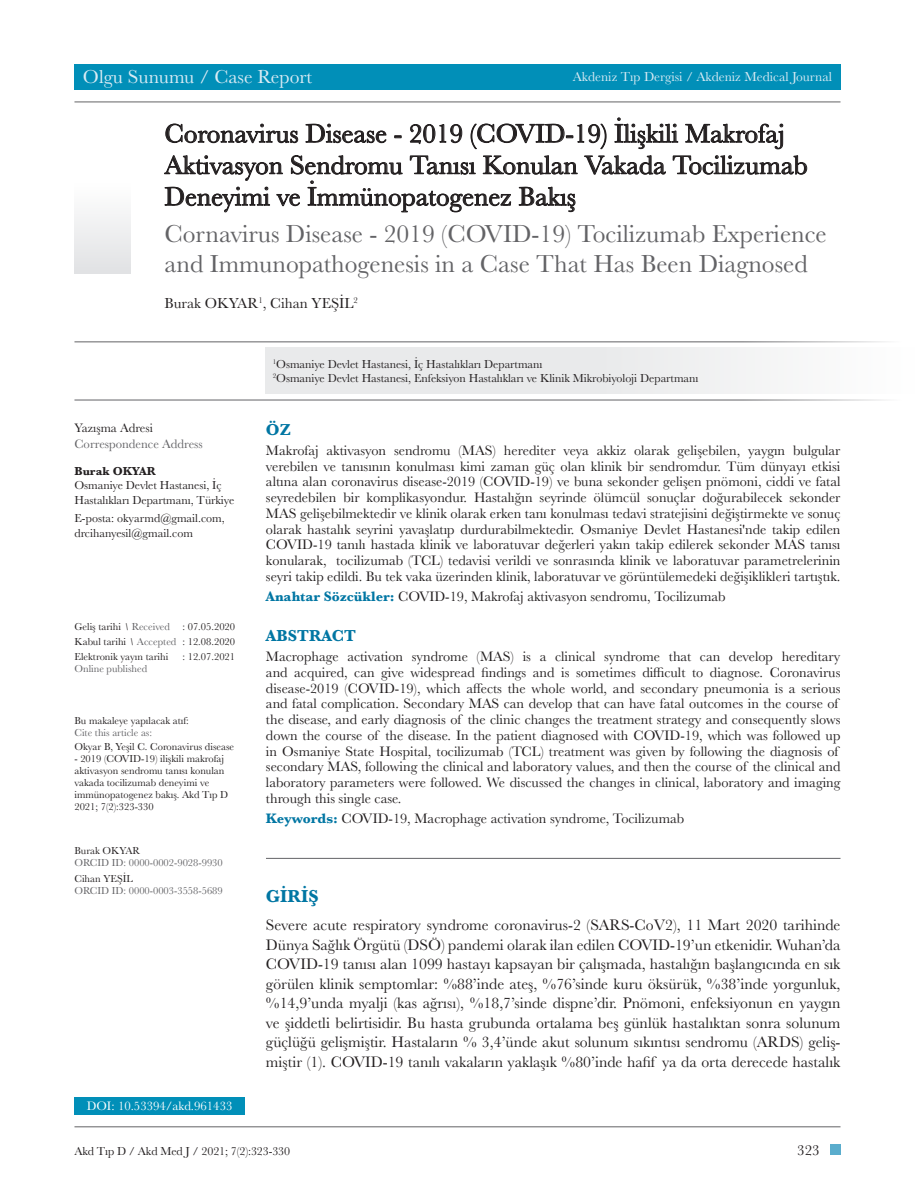
<style>
.page{position:relative;width:915px;height:1191px;background:#fff}
.page>*{position:absolute;margin:0;border:0;box-sizing:border-box;transform-origin:0 0}
.t1{font:27px/31.5px "Baskerville";color:#231f20}
.t2{font:25.5px/30px "Baskerville";color:#636366}
.t3{font:19.5px "Baskerville";color:#daebf4}
.t4{font:700 18px "Baskerville";color:#0076a3}
.t5{font:700 16.5px "Baskerville";color:#0076a3}
.t6{font:15.75px/19.5px "Baskerville";color:#231f20;text-align:justify}
.t7{font:15px "Baskerville";color:#231f20}
.t8{font:14.25px/15.8px "Baskerville";color:#231f20;text-align:justify}
.t9{font:13.5px "Baskerville";color:#daebf4}
.t10{font:12.75px "Baskerville";color:#fff}
.t11{font:12.75px "Baskerville";color:#636366}
.t12{font:12.75px "Baskerville";color:#231f20}
.t13{font:12px/14.4px "Baskerville";letter-spacing:-.005em;color:#231f20}
.t14{font:700 12px "Baskerville";color:#231f20}
.t15{font:10.5px/12px "Baskerville";color:#231f20;text-align:justify}
.t16{font:10.5px "Baskerville";color:#636366}
.s1{font-weight:700;color:#0076a3}
.s2{font-style:italic}
.s3{color:#636366}
</style>
<div class="page">
<div style="left:830px;top:1144px;width:10px;height:10px;background:#5aadcd"></div>
<hr style="left:74px;top:102px;width:766px;height:1px;background:#636366">
<hr style="left:74px;top:1126px;width:766px;height:1px;background:#636366">
<div style="left:74px;top:64px;width:766px;height:25px;background:#018fb8"></div>
<div style="left:74px;top:183px;width:57px;height:91px;background:linear-gradient(to bottom,#fffeff,#e1e1e3)"></div>
<div style="left:74px;top:1097px;width:170px;height:17px;background:#018fb8"></div>
<svg style="left:165px;top:124px;width:133px;height:19px"></svg>
<svg style="left:305px;top:124px;width:81px;height:19px"></svg>
<svg style="left:394px;top:136px;width:7px;height:2px"></svg>
<svg style="left:410px;top:124px;width:52px;height:20px"></svg>
<svg style="left:470px;top:124px;width:136px;height:25px"></svg>
<svg style="left:614px;top:118px;width:64px;height:31px"></svg>
<svg style="left:685px;top:124px;width:97px;height:25px"></svg>
<svg style="left:164px;top:155px;width:119px;height:26px"></svg>
<svg style="left:291px;top:155px;width:111px;height:19px"></svg>
<svg style="left:410px;top:156px;width:65px;height:18px"></svg>
<svg style="left:483px;top:155px;width:94px;height:19px"></svg>
<svg style="left:584px;top:155px;width:81px;height:19px"></svg>
<svg style="left:672px;top:155px;width:134px;height:19px"></svg>
<svg style="left:165px;top:187px;width:105px;height:25px"></svg>
<svg style="left:276px;top:194px;width:24px;height:12px"></svg>
<svg style="left:307px;top:181px;width:204px;height:31px"></svg>
<svg style="left:518px;top:187px;width:57px;height:25px"></svg>
<hr style="left:74px;top:399px;width:840px;height:1px;background:#636366">
<hr style="left:74px;top:341px;width:840px;height:1px;background:#636366">
<div style="left:266px;top:347px;width:648px;height:47px;background:linear-gradient(to right,#e4e5e6,#f9f9f9)"></div>
<hr style="left:266px;top:858px;width:574px;height:1px;background:#636366">
<h3 class="t3" style="left:83px;top:64px;width:231px">Olgu Sunumu / Case Report</h3>
<p class="t9" style="left:572px;top:68px;width:260px">Akdeniz Tıp Dergisi / Akdeniz Medical Journal</p>
<h1 class="t1" style="left:164px;top:118px;width:644px">Coronavirus Disease - 2019 (COVID-19) İlişkili Makrofaj<br>Aktivasyon Sendromu Tanısı Konulan Vakada Tocilizumab<br>Deneyimi ve İmmünopatogenez Bakış</h1>
<h2 class="t2" style="left:164px;top:219px;width:663px">Cornavirus Disease - 2019 (COVID-19) Tocilizumab Experience and Immunopathogenesis in a Case That Has Been Diagnosed</h2>
<p class="t7" style="left:164px;top:293px;width:195px">Burak OKYAR<sup>1</sup>, Cihan YEŞİL<sup>2</sup></p>
<p class="t13" style="left:273px;top:357px;width:427px"><sup>1</sup>Osmaniye Devlet Hastanesi, İç Hastalıkları Departmanı<br><sup>2</sup>Osmaniye Devlet Hastanesi, Enfeksiyon Hastalıkları ve Klinik Mikrobiyoloji Departmanı</p>
<p class="t5" style="left:266px;top:418px;width:26px">ÖZ</p>
<p class="t8" style="left:266px;top:443px;width:576px">Makrofaj aktivasyon sendromu (MAS) herediter veya akkiz olarak gelişebilen, yaygın bulgular verebilen ve tanısının konulması kimi zaman güç olan klinik bir sendromdur. Tüm dünyayı etkisi altına alan coronavirus disease-2019 (COVID-19) ve buna sekonder gelişen pnömoni, ciddi ve fatal seyredebilen bir komplikasyondur. Hastalığın seyrinde ölümcül sonuçlar doğurabilecek sekonder MAS gelişebilmektedir ve klinik olarak erken tanı konulması tedavi stratejisini değiştirmekte ve sonuç olarak hastalık seyrini yavaşlatıp durdurabilmektedir. Osmaniye Devlet Hastanesi'nde takip edilen COVID-19 tanılı hastada klinik ve laboratuvar değerleri yakın takip edilerek sekonder MAS tanısı konularak, tocilizumab (TCL) tedavisi verildi ve sonrasında klinik ve laboratuvar parametrelerinin seyri takip edildi. Bu tek vaka üzerinden klinik, laboratuvar ve görüntülemedeki değişiklikleri tartıştık.</p>
<p class="t8" style="left:266px;top:588px;width:461px"><span class="s1">Anahtar Sözcükler:</span> COVID-19, Makrofaj aktivasyon sendromu, Tocilizumab</p>
<p class="t5" style="left:266px;top:624px;width:92px">ABSTRACT</p>
<p class="t8" style="left:266px;top:649px;width:576px;text-align:left">Macrophage activation syndrome (MAS) is a clinical syndrome that can develop hereditary and acquired, can give widespread findings and is sometimes difficult to diagnose. Coronavirus disease-2019 (COVID-19), which affects the whole world, and secondary pneumonia is a serious and fatal complication. Secondary MAS can develop that can have fatal outcomes in the course of the disease, and early diagnosis of the clinic changes the treatment strategy and consequently slows down the course of the disease. In the patient diagnosed with COVID-19, which was followed up in Osmaniye State Hospital, tocilizumab (TCL) treatment was given by following the diagnosis of secondary MAS, following the clinical and laboratory values, and then the course of the clinical and laboratory parameters were followed. We discussed the changes in clinical, laboratory and imaging through this single case.</p>
<p class="t8" style="left:266px;top:810px;width:419px"><span class="s1">Keywords:</span> COVID-19, Macrophage activation syndrome, Tocilizumab</p>
<p class="t12" style="left:74px;top:420px;width:80px">Yazışma Adresi</p>
<p class="t11" style="left:74px;top:435px;width:130px">Correspondence Address</p>
<p class="t14" style="left:74px;top:462px;width:83px">Burak OKYAR</p>
<p class="t13" style="left:74px;top:478px;width:161px">Osmaniye Devlet Hastanesi, İç<br>Hastalıkları Departmanı, Türkiye</p>
<p class="t13" style="left:74px;top:511px;width:152px">E-posta: okyarmd@gmail.com, drcihanyesil@gmail.com</p>
<p class="t15" style="left:74px;top:619px;width:162px;line-height:15px">Geliş tarihi <span class="s2">\</span> <span class="s3">Received</span> : 07.05.2020<br>Kabul tarihi <span class="s2">\</span> <span class="s3">Accepted</span> : 12.08.2020<br>Elektronik yayın tarihi</p>
<p class="t15" style="left:182px;top:650px;width:54px">: 12.07.2021</p>
<p class="t16" style="left:74px;top:661px;width:74px">Online published</p>
<p class="t15" style="left:74px;top:714px;width:116px">Bu makaleye yapılacak atıf:</p>
<p class="t16" style="left:74px;top:725px;width:79px">Cite this article as:</p>
<p class="t15" style="left:74px;top:740px;width:161px">Okyar B, Yeşil C. Coronavirus disease</p>
<p class="t15" style="left:74px;top:752px;width:155px;text-align:left">- 2019 (COVID-19) ilişkili makrofaj aktivasyon sendromu tanısı konulan vakada tocilizumab deneyimi ve immünopatogenez bakış. Akd Tıp D<br>2021; 7(2):323-330</p>
<p class="t15" style="left:74px;top:844px;width:67px">Burak OKYAR</p>
<p class="t16" style="left:74px;top:855px;width:150px">ORCID ID: 0000-0002-9028-9930</p>
<p class="t15" style="left:74px;top:872px;width:60px">Cihan YEŞİL</p>
<p class="t16" style="left:74px;top:883px;width:150px">ORCID ID: 0000-0003-3558-5689</p>
<p class="t4" style="left:266px;top:884px;width:54px">GIRIŞ</p>
<p class="t6" style="left:266px;top:915px;width:576px">Severe acute respiratory syndrome coronavirus-2 (SARS-CoV2), 11 Mart 2020 tarihinde Dünya Sağlık Örgütü (DSÖ) pandemi olarak ilan edilen COVID-19’un etkenidir. Wuhan’da COVID-19 tanısı alan 1099 hastayı kapsayan bir çalışmada, hastalığın başlangıcında en sık görülen klinik semptomlar: %88’inde ateş, %76’sinde kuru öksürük, %38’inde yorgunluk, %14,9’unda myalji (kas ağrısı), %18,7’sinde dispne’dir. Pnömoni, enfeksiyonun en yaygın ve şiddetli belirtisidir. Bu hasta grubunda ortalama beş günlük hastalıktan sonra solunum güçlüğü gelişmiştir. Hastaların % 3,4’ünde akut solunum sıkıntısı sendromu (ARDS) geliş&shy;miştir (1). COVID-19 tanılı vakaların yaklaşık %80’inde hafif ya da orta derecede hastalık</p>
<p class="t10" style="left:87px;top:1098px;width:147px">DOI: 10.53394/akd.961433</p>
<p class="t13" style="left:74px;top:1143px;width:217px">Akd Tıp D / Akd Med J / 2021; 7(2):323-330</p>
<p class="t7" style="left:797px;top:1140px;width:24px">323</p>
</div>
